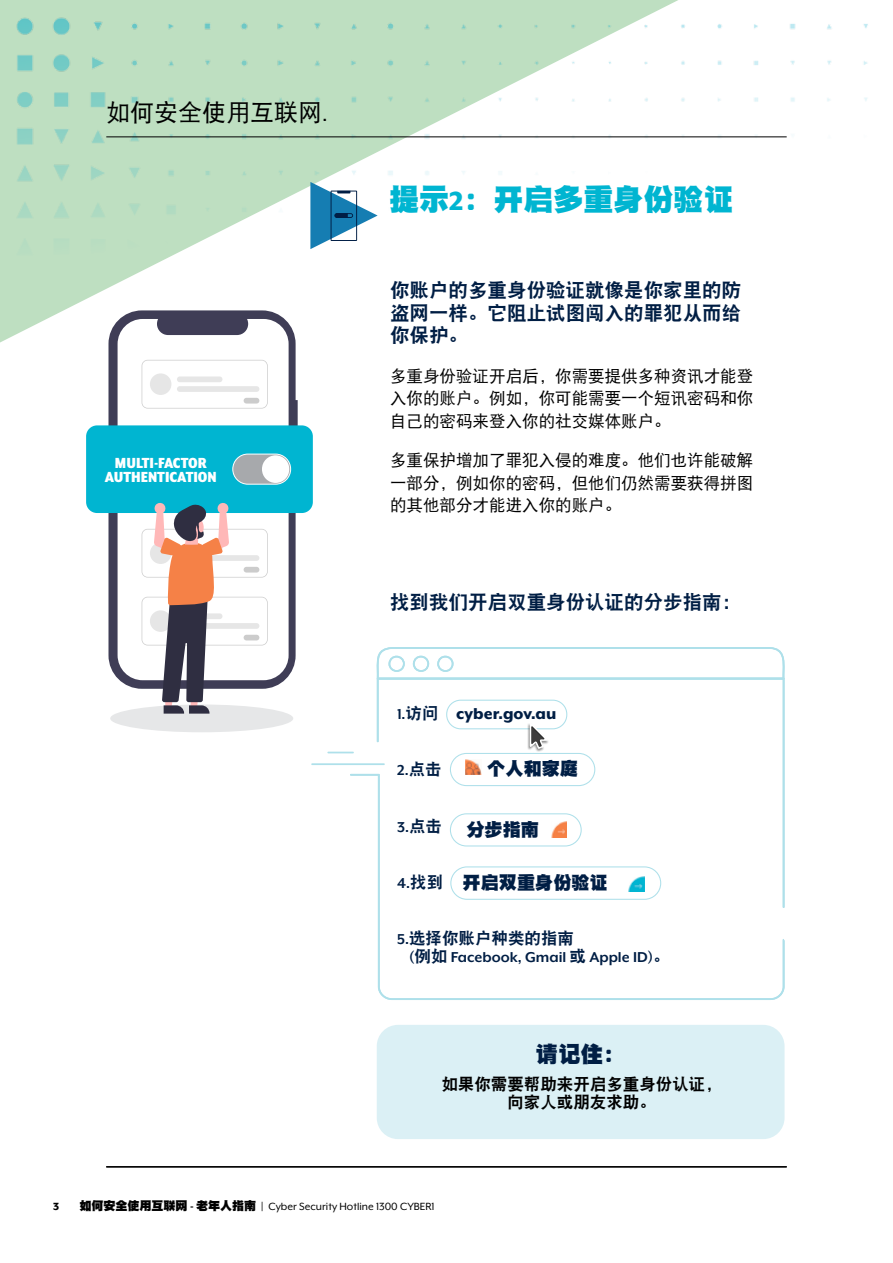
<style>
.page{position:relative;width:893px;height:1263px;background:#fff}
.page>*{position:absolute;margin:0;border:0;box-sizing:border-box;transform-origin:0 0}
.t1{font:30px "DFP Hei W12";color:#00b5d1}
.t2{font:24px "DFP Hei W5";color:#000}
.t3{font:22.5px "DFP Hei W12";color:#001e44}
.t4{font:19.5px/22.5px "DFP Hei W9";color:#001e44;text-align:justify}
.t5{font:18.15px "DFP Hei W12";color:#001e44}
.t6{font:800 18.15px "Mr Eaves XL Mod OT";color:#001e44}
.t7{font:900 16.8px/14.4px "Mr Eaves XL Mod Nar OT";color:#fff;text-align:center}
.t8{font:16.5px/22.5px "DFP Hei W5";color:#000;text-align:justify}
.t9{font:700 16.5px "Mr Eaves XL Mod OT";color:#001e44}
.t10{font:16.5px/18px "DFP Hei W9";color:#000;text-align:center}
.t11{font:16.5px "DFP Hei W9";color:#001e44}
.t12{font:12px "Mr Eaves XL Mod OT";color:#000}
.t13{font:800 12px "Mr Eaves XL Mod OT";color:#000}
.s1{font-family:"Mr Eaves XL Mod OT"}
.s2{font-family:"Mr Eaves XL Mod OT";font-weight:800}
.s3{font-family:"DFP Hei W9";font-weight:400}
.s4{color:#fff}
.s5{font-family:"Mr Eaves XL Mod OT";font-weight:800;color:#fff}
.s6{font-family:"Mr Eaves XL Mod OT";font-weight:700}
.s7{font-family:"DFP Hei W12"}
.s8{font-weight:800}
</style>
<div class="page">
<svg style="left:0;top:263px;width:157px;height:79px;fill:#bedfc1"></svg>
<img style="left:0;top:0;width:868px;height:263px">
<hr style="left:106px;top:136px;width:681px;height:1px;background:#000">
<svg style="left:310px;top:182px;width:68px;height:67px"></svg>
<div style="left:110px;top:704px;width:183px;height:28px;background:#e6e7e8;border-radius:50%"></div>
<svg style="left:108px;top:310px;width:190px;height:379px;fill:#3f3d56"></svg>
<svg style="left:118px;top:319px;width:171px;height:361px"></svg>
<div style="left:86px;top:425px;width:227px;height:88px;background:#00b5d1;border-radius:11px"></div>
<svg style="left:142px;top:360px;width:126px;height:49px"></svg>
<div style="left:177px;top:376px;width:45px;height:6px;background:#e6e6e6;border-radius:3px"></div>
<div style="left:177px;top:386px;width:82px;height:6px;background:#e6e6e6;border-radius:3px"></div>
<div style="left:150px;top:373px;width:21px;height:22px;background:#e6e6e6;border-radius:50%"></div>
<div style="left:244px;top:398px;width:15px;height:6px;background:#ccc;border-radius:3px"></div>
<div style="left:233px;top:454px;width:58px;height:30px;background:#a7a9ac;border-radius:15px"></div>
<div style="left:232px;top:454px;width:59px;height:30px;border:1px solid #fff;border-radius:15px"></div>
<div style="left:262px;top:455px;width:27px;height:28px;background:#fff;border-radius:14px"></div>
<svg style="left:142px;top:502px;width:126px;height:212px"></svg>
<div style="left:377px;top:1025px;width:407px;height:114px;background:#dbf0f5;border-radius:21px"></div>
<hr style="left:106px;top:1166px;width:681px;height:1px;background:#000">
<hr style="left:311px;top:763px;width:74px;height:2px;background:#aee0ea">
<svg style="left:327px;top:752px;width:27px;height:1px"></svg>
<svg style="left:350px;top:774px;width:434px;height:226px"></svg>
<svg style="left:377px;top:679px;width:407px;height:229px"></svg>
<svg style="left:376px;top:647px;width:409px;height:32px"></svg>
<div style="left:450px;top:753px;width:145px;height:32px;background:#fff;border-radius:16px"></div>
<div style="left:450px;top:753px;width:145px;height:33px;border:1px solid #aee0ea;border-radius:16px"></div>
<img style="left:465px;top:759px;width:16px;height:16px">
<div style="left:450px;top:814px;width:131px;height:32px;background:#fff;border-radius:16px"></div>
<div style="left:450px;top:813px;width:132px;height:33px;border:1px solid #aee0ea;border-radius:16px"></div>
<img style="left:551px;top:821px;width:16px;height:16px">
<div style="left:451px;top:867px;width:210px;height:32px;background:#fff;border-radius:16px"></div>
<div style="left:450px;top:866px;width:211px;height:34px;border:1px solid #aee0ea;border-radius:16px"></div>
<img style="left:628px;top:877px;width:16px;height:14px">
<div style="left:447px;top:700px;width:120px;height:29px;background:#fff;border-radius:14px"></div>
<div style="left:446px;top:700px;width:121px;height:29px;border:1px solid #aee0ea;border-radius:14px"></div>
<div style="left:527px;top:723px;width:22px;height:29px;background:#000;opacity:.45"></div>
<svg style="left:530px;top:723px;width:18px;height:26px"></svg>
<h2 class="t2" style="left:106px;top:99px;width:223px">如何安全使用互联网<span class="s1">.</span></h2>
<p class="t7" style="left:105px;top:455px;width:113px">MULTI-FACTOR<br>AUTHENTICATION</p>
<h1 class="t1" style="left:389px;top:182px;width:346px">提示<span class="s2">2</span>：开启多重身份验证</h1>
<p class="t4" style="left:390px;top:279px;width:352px">你账户的多重身份验证就像是你家里的防盗网一样。它阻止试图闯入的罪犯从而给你保护。</p>
<p class="t8" style="left:390px;top:364px;width:364px">多重身份验证开启后，你需要提供多种资讯才能登入你的账户。例如，你可能需要一个短讯密码和你自己的密码来登入你的社交媒体账户。</p>
<p class="t8" style="left:390px;top:449px;width:364px">多重保护增加了罪犯入侵的难度。他们也许能破解一部分，例如你的密码，但他们仍然需要获得拼图的其他部分才能进入你的账户。</p>
<p class="t4" style="left:390px;top:591px;width:352px">找到我们开启双重身份认证的分步指南：</p>
<p class="t9" style="left:397px;top:706px;width:43px">1.<span class="s3">访问</span></p>
<p class="t9" style="left:397px;top:762px;width:46px">2.<span class="s3">点击</span></p>
<p class="t6" style="left:456px;top:705px;width:106px">cyber.gov.au<span class="s4">.</span></p>
<p class="t5" style="left:487px;top:759px;width:97px">个人和家庭<span class="s5">.</span></p>
<p class="t9" style="left:397px;top:818px;width:46px">3.<span class="s3">点击</span></p>
<p class="t9" style="left:397px;top:874px;width:48px">4.<span class="s3">找到</span></p>
<p class="t5" style="left:466px;top:819px;width:79px">分步指南<span class="s5">.</span></p>
<p class="t5" style="left:463px;top:872px;width:147px">开启双重身份验证</p>
<p class="t11" style="left:397px;top:929px;width:178px"><span class="s6">5.</span> 选择你账户种类的指南</p>
<p class="t9" style="left:409px;top:949px;width:262px">(<span class="s3">例如</span> Facebook, Gmail <span class="s3">或</span> Apple ID)<span class="s3">。</span></p>
<h3 class="t3" style="left:536px;top:1042px;width:91px">请记住：</h3>
<p class="t10" style="left:441px;top:1075px;width:282px">如果你需要帮助来开启多重身份认证，向家人或朋友求助。</p>
<p class="t13" style="left:53px;top:1200px;width:8px">3</p>
<p class="t12" style="left:80px;top:1200px;width:357px"><span class="s7">如何安全使用互联网</span> <span class="s8">-</span> <span class="s7">老年人指南</span> <span class="s8">|</span> Cyber Security Hotline 1300 CYBER1</p>
</div>
